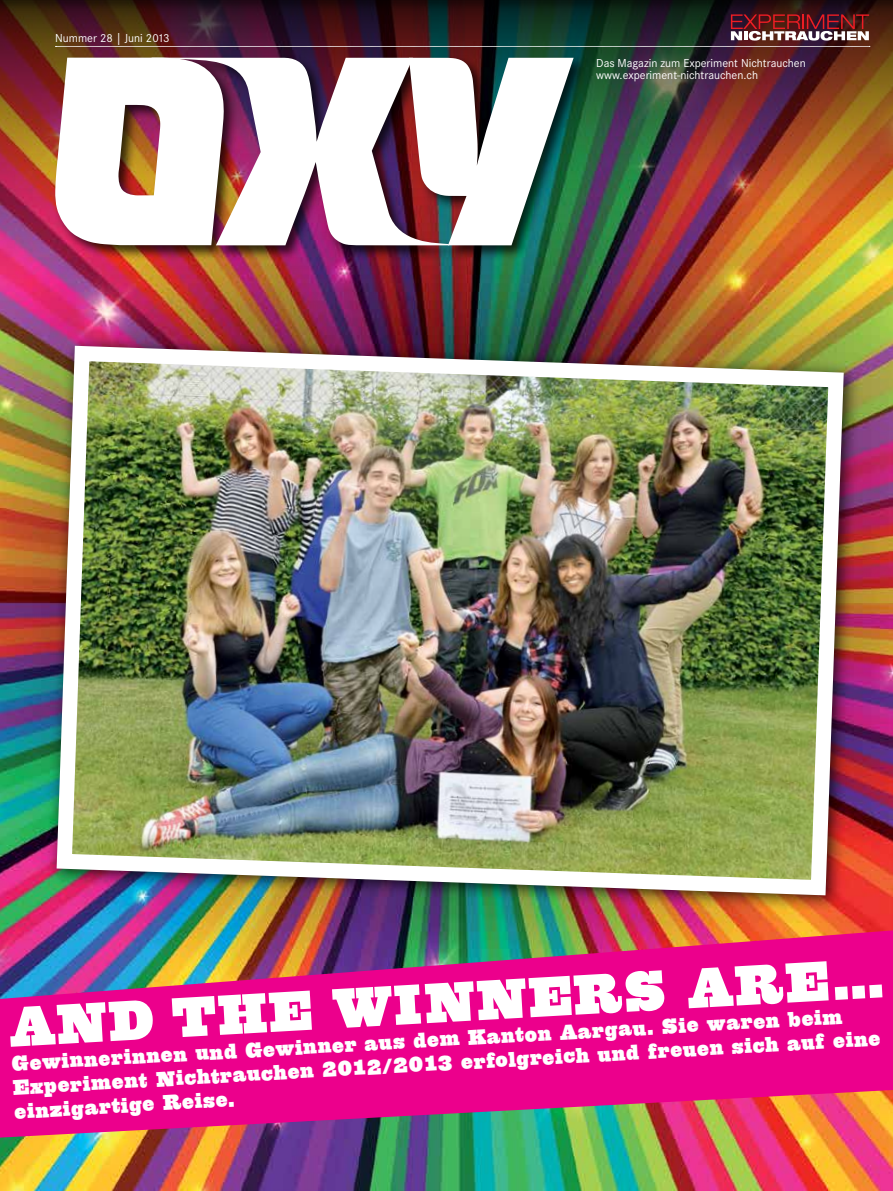
<style>
.page{position:relative;width:893px;height:1191px;background:#fff}
.page>*{position:absolute;margin:0;border:0;box-sizing:border-box;transform-origin:0 0}
.t1{font:55.5px "Quadra Five Seven BQ";color:#fff}
.t2{font:21px/24.6px "Quadra Five Seven BQ";color:#fff}
.t3{font:12px/12px "Corporate S";color:#fff}
</style>
<div class="page">
<img style="left:0;top:281px;width:893px;height:910px">
<img style="left:0;top:0;width:893px;height:281px">
<div style="left:52px;top:54px;width:536px;height:206px;background:#000;opacity:.75"></div>
<img style="left:55px;top:58px;width:97px;height:187px">
<svg style="left:449px;top:58px;width:125px;height:187px"></svg>
<img style="left:152px;top:58px;width:297px;height:187px">
<img style="left:55px;top:14px;width:815px;height:33px">
<img style="left:0;top:930px;width:893px;height:207px">
<div style="left:46px;top:335px;width:815px;height:577px;background:#000;opacity:.75"></div>
<img style="left:49px;top:338px;width:802px;height:565px">
<p class="t3" style="left:55px;top:32px;width:116px">Nummer 28 | Juni 2013</p>
<p class="t3" style="left:596px;top:57px;width:211px">Das Magazin zum Experiment Nichtrauchen www.experiment-nichtrauchen.ch</p>
<h1 class="t1" style="left:8px;top:993px;width:876px;rotate:-3deg">and the winners are...</h1>
<p class="t2" style="left:11px;top:1049px;width:874px;rotate:-3deg">G ewinnerinnen u nd G ewinner au s dem K anto n A arg au . S ie waren b eim<br>ExperimentNichtrauchen 2012/2013 erfolgreich und freuen sich auf eine einzigartige Reise.</p>
</div>
